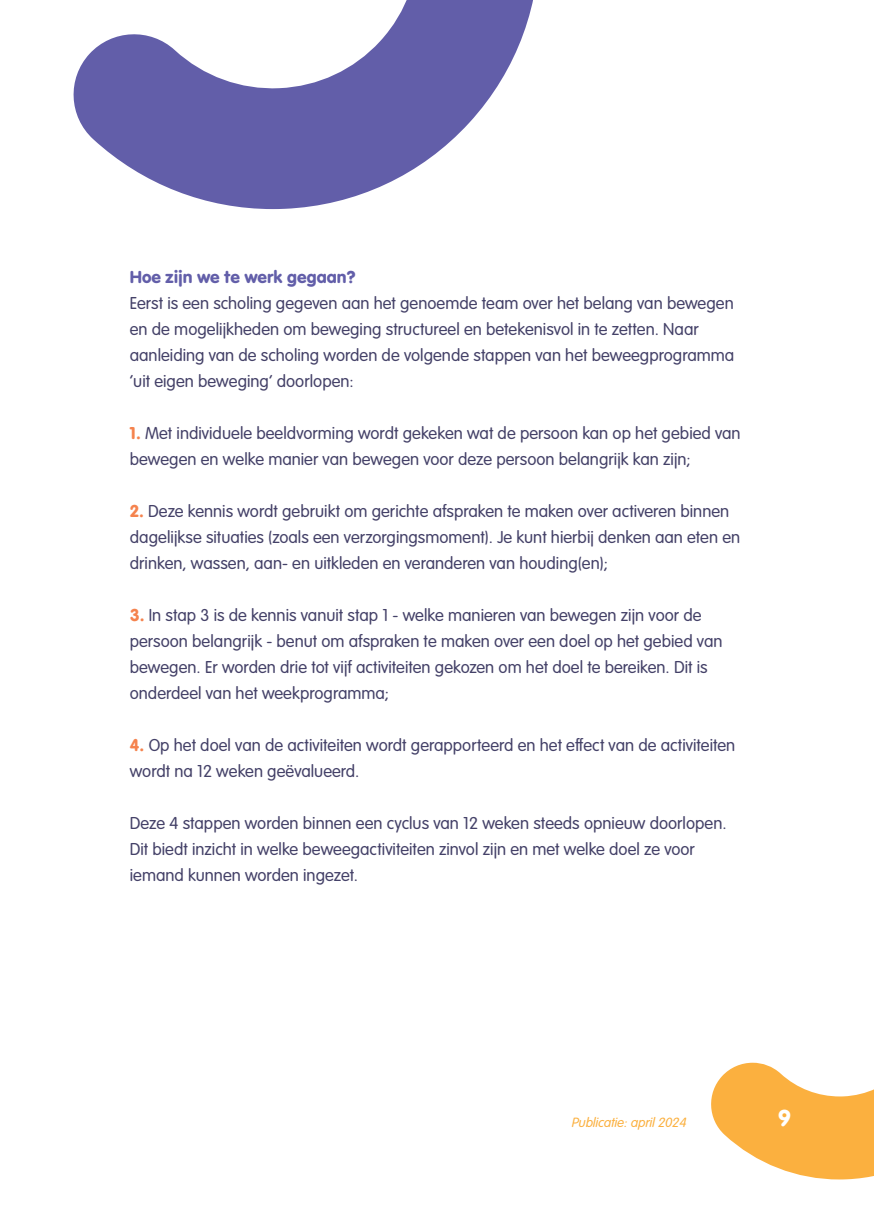
<style>
.page{position:relative;width:874px;height:1225px;background:#fff}
.page>*{position:absolute;margin:0;border:0;box-sizing:border-box;transform-origin:0 0}
.t1{font:24px "VAG Rundschrift D";color:#fff}
.t2{font:300 18px/26px "VAG Rundschrift D";color:#444168}
.t3{font:18px "VAG Rundschrift D";color:#625ea9}
.t4{font:italic 300 14px "VAG Rundschrift D";color:#fbb03f}
.s1{font-weight:400;color:#f5834e}
</style>
<div class="page">
<svg style="left:73px;top:0;width:460px;height:209px;fill:#625ea9"></svg>
<svg style="left:711px;top:1062px;width:162px;height:117px;fill:#fbb03f"></svg>
<p class="t3" style="left:130px;top:266px;width:227px">Hoe zijn we te werk gegaan?</p>
<p class="t2" style="left:130px;top:290px;width:605px">Eerst is een scholing gegeven aan het genoemde team over het belang van bewegen en de mogelijkheden om beweging structureel en betekenisvol in te zetten. Naar aanleiding van de scholing worden de volgende stappen van het beweegprogramma ‘uit eigen beweging’ doorlopen:</p>
<p class="t2" style="left:130px;top:420px;width:612px"><span class="s1">1.</span> Met individuele beeldvorming wordt gekeken wat de persoon kan op het gebied van bewegen en welke manier van bewegen voor deze persoon belangrijk kan zijn;</p>
<p class="t2" style="left:130px;top:498px;width:611px"><span class="s1">2.</span> Deze kennis wordt gebruikt om gerichte afspraken te maken over activeren binnen dagelijkse situaties (zoals een verzorgingsmoment). Je kunt hierbij denken aan eten en drinken, wassen, aan- en uitkleden en veranderen van houding(en);</p>
<p class="t2" style="left:130px;top:602px;width:594px"><span class="s1">3.</span> In stap 3 is de kennis vanuit stap 1 - welke manieren van bewegen zijn voor de persoon belangrijk - benut om afspraken te maken over een doel op het gebied van bewegen. Er worden drie tot vijf activiteiten gekozen om het doel te bereiken. Dit is onderdeel van het weekprogramma;</p>
<p class="t2" style="left:130px;top:732px;width:606px"><span class="s1">4.</span> Op het doel van de activiteiten wordt gerapporteerd en het effect van de activiteiten wordt na 12 weken geëvalueerd.</p>
<p class="t2" style="left:130px;top:810px;width:598px">Deze 4 stappen worden binnen een cyclus van 12 weken steeds opnieuw doorlopen.<br>Dit biedt inzicht in welke beweegactiviteiten zinvol zijn en met welke doel ze voor iemand kunnen worden ingezet.</p>
<p class="t4" style="left:572px;top:1112px;width:116px">Publicatie: april 2024</p>
<h1 class="t1" style="left:777px;top:1103px;width:14px">9</h1>
</div>
